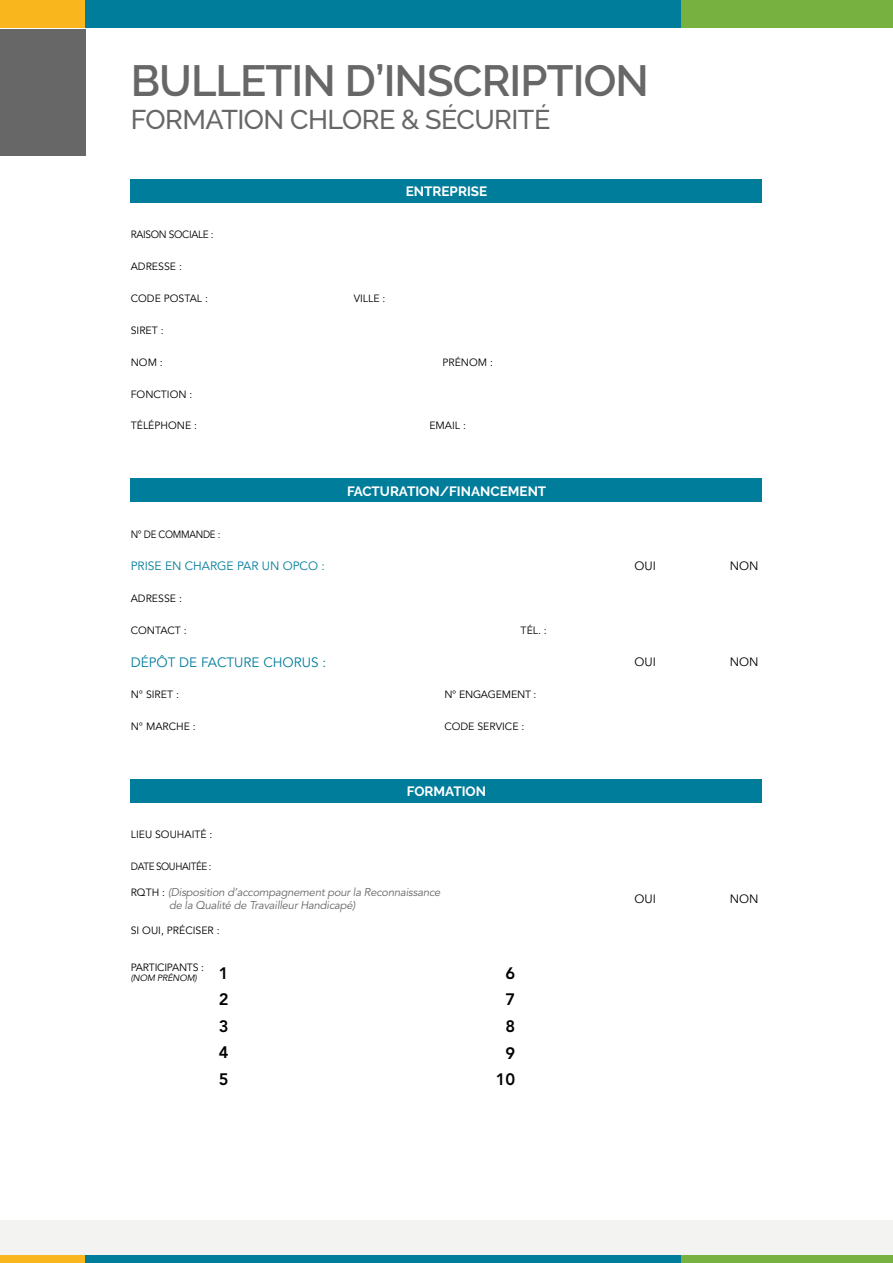
<style>
.page{position:relative;width:893px;height:1263px;background:#fff}
.page>*{position:absolute;margin:0;border:0;box-sizing:border-box;transform-origin:0 0}
.t1{font:600 43.5px "Raleway";letter-spacing:-.02em;color:#666766}
.t2{font:500 27px "Raleway";letter-spacing:-.02em;color:#666766}
.t3{font:800 16.5px/26.5px "Avenir LT Std";color:#000;text-align:justify}
.t4{font:700 13.5px "Raleway";color:#fff}
.t5{font:13.5px "Avenir LT Std";color:#007d9b}
.t6{font:12px "Avenir LT Std";color:#007d9b}
.t7{font:12px "Avenir LT Std";color:#000}
.t8{font:italic 11.25px/13.5px "Avenir LT Std";letter-spacing:-.02em;color:#666766}
.t9{font:10.5px "Avenir LT Std";color:#000}
.t10{font:10.5px "Avenir LT Std";letter-spacing:-.02em;color:#000}
.t11{font:10.5px "Avenir LT Std";letter-spacing:-.03em;color:#000;scale:.96 1}
.t12{font:10.5px "Avenir LT Std";letter-spacing:-.035em;color:#000;scale:.93 1}
.t13{font:10.5px "Avenir LT Std";letter-spacing:-.03em;color:#000;scale:.92 1}
.t14{font:italic 9px "Avenir LT Std";letter-spacing:-.02em;color:#000}
.s1{font-style:normal;font-size:10.5px;color:#000}
</style>
<div class="page">
<div style="left:0;top:0;width:85px;height:28px;background:#fab71d"></div>
<div style="left:680px;top:0;width:213px;height:28px;background:#77b140"></div>
<div style="left:85px;top:0;width:595px;height:28px;background:#007d9b"></div>
<div style="left:0;top:1254px;width:85px;height:9px;background:#fab71d"></div>
<div style="left:680px;top:1254px;width:213px;height:9px;background:#77b140"></div>
<div style="left:85px;top:1254px;width:595px;height:9px;background:#007d9b"></div>
<div style="left:0;top:29px;width:85px;height:126px;background:#666766"></div>
<div style="left:131px;top:179px;width:631px;height:23px;background:#007d9b"></div>
<div style="left:131px;top:479px;width:631px;height:23px;background:#007d9b"></div>
<div style="left:131px;top:779px;width:631px;height:23px;background:#007d9b"></div>
<div style="left:0;top:1220px;width:893px;height:34px;background:#f3f3f2"></div>
<h1 class="t1" style="left:131px;top:56px;width:520px">BULLETIN D’INSCRIPTION</h1>
<h2 class="t2" style="left:131px;top:104px;width:421px">FORMATION CHLORE &amp; SÉCURITÉ</h2>
<p class="t11" style="left:131px;top:228px;width:88px">RAISON SOCIALE :</p>
<p class="t9" style="left:131px;top:260px;width:53px">ADRESSE :</p>
<p class="t9" style="left:131px;top:292px;width:79px">CODE POSTAL :</p>
<p class="t9" style="left:354px;top:292px;width:33px">VILLE :</p>
<p class="t4" style="left:406px;top:183px;width:83px">ENTREPRISE</p>
<p class="t9" style="left:131px;top:324px;width:34px">SIRET :</p>
<p class="t9" style="left:131px;top:356px;width:34px">NOM :</p>
<p class="t9" style="left:442px;top:356px;width:52px">PRÉNOM :</p>
<p class="t9" style="left:131px;top:388px;width:63px">FONCTION :</p>
<p class="t9" style="left:131px;top:420px;width:68px">TÉLÉPHONE :</p>
<p class="t9" style="left:429px;top:420px;width:38px">EMAIL :</p>
<p class="t13" style="left:131px;top:528px;width:99px">N° DE COMMANDE :</p>
<p class="t4" style="left:347px;top:483px;width:201px">FACTURATION/FINANCEMENT</p>
<p class="t6" style="left:131px;top:559px;width:195px">PRISE EN CHARGE PAR UN OPCO :</p>
<p class="t7" style="left:634px;top:559px;width:23px">OUI</p>
<p class="t7" style="left:730px;top:559px;width:30px">NON</p>
<p class="t9" style="left:131px;top:592px;width:53px">ADRESSE :</p>
<p class="t9" style="left:131px;top:624px;width:58px">CONTACT :</p>
<p class="t9" style="left:521px;top:624px;width:28px">TÉL. :</p>
<p class="t5" style="left:131px;top:655px;width:197px">DÉPÔT DE FACTURE CHORUS :</p>
<p class="t7" style="left:634px;top:655px;width:23px">OUI</p>
<p class="t7" style="left:730px;top:655px;width:30px">NON</p>
<p class="t9" style="left:131px;top:688px;width:50px">N° SIRET :</p>
<p class="t9" style="left:131px;top:720px;width:67px">N° MARCHE :</p>
<p class="t9" style="left:131px;top:828px;width:83px">LIEU SOUHAITÉ :</p>
<p class="t12" style="left:131px;top:860px;width:88px">DATE SOUHAITÉE :</p>
<p class="t10" style="left:444px;top:688px;width:94px">N° ENGAGEMENT :</p>
<p class="t9" style="left:444px;top:720px;width:82px">CODE SERVICE :</p>
<p class="t4" style="left:407px;top:783px;width:81px">FORMATION</p>
<p class="t8" style="left:169px;top:885px;width:273px;text-indent:-38px"><span class="s1">RQTH :</span> (Disposition d’accompagnement pour la Reconnaissance de la Qualité de Travailleur Handicapé)</p>
<p class="t9" style="left:131px;top:924px;width:90px">SI OUI, PRÉCISER :</p>
<p class="t10" style="left:131px;top:961px;width:75px">PARTICIPANTS :</p>
<p class="t14" style="left:131px;top:973px;width:68px">(NOM PRÉNOM)</p>
<h3 class="t3" style="left:219px;top:960px;width:11px">1</h3>
<h3 class="t3" style="left:506px;top:960px;width:11px">6</h3>
<h3 class="t3" style="left:219px;top:986px;width:11px">2<br>3<br>4<br>5</h3>
<h3 class="t3" style="left:496px;top:986px;width:21px;text-align:center">7<br>8<br>9<br>10</h3>
<p class="t7" style="left:634px;top:892px;width:23px">OUI</p>
<p class="t7" style="left:730px;top:892px;width:30px">NON</p>
</div>
